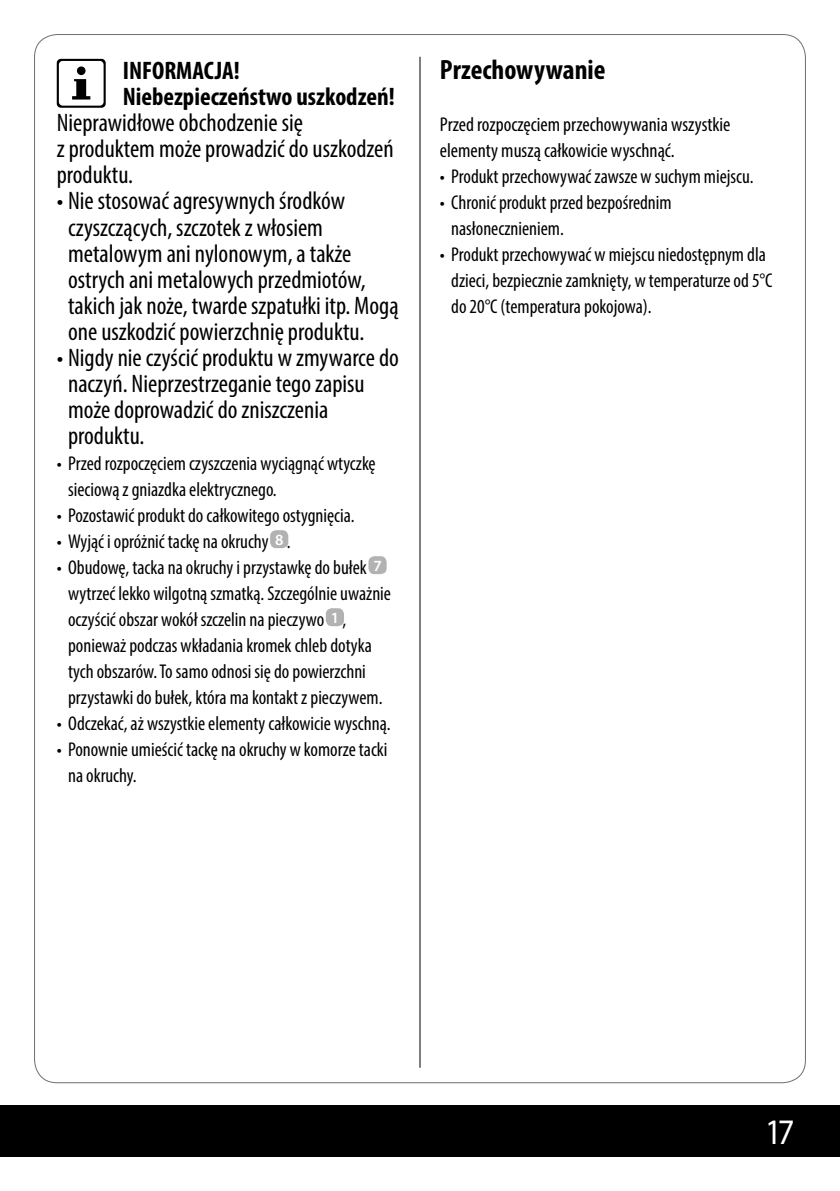
<style>
.page{position:relative;width:840px;height:1191px;background:#fff}
.page>*{position:absolute;margin:0;border:0;box-sizing:border-box;transform-origin:0 0}
.t1{font:36px "Myriad Pro";color:#fff;scale:.9 1}
.t2{font:700 condensed 28px "Myriad Pro";color:#000}
.t3{font:condensed 25.4px/26px "Myriad Pro";color:#000}
.t4{font:700 condensed 25.4px/26px "Myriad Pro";color:#000}
.t5{font:condensed 20px/26px "Myriad Pro";color:#000}
.s1{font-weight:600;font-stretch:normal;font-size:15.6px;color:#fff}
</style>
<div class="page">
<div style="left:0;top:1106px;width:839px;height:51px;background:#000"></div>
<hr style="left:419px;top:57px;width:1px;height:1010px;background:#000">
<svg style="left:57px;top:59px;width:49px;height:49px"></svg>
<div style="left:270px;top:530px;width:18px;height:18px;background:#b3b2b2;border-radius:6px"></div>
<div style="left:368px;top:556px;width:18px;height:18px;background:#b3b2b2;border-radius:6px"></div>
<div style="left:325px;top:608px;width:19px;height:18px;background:#b3b2b2;border-radius:6px"></div>
<p class="t4" style="left:123px;top:57px;width:273px">INFORMACJA!<br>Niebezpieczeństwo uszkodzeń!</p>
<p class="t3" style="left:57px;top:110px;width:338px">Nieprawidłowe obchodzenie się<br>z produktem może prowadzić do uszkodzeń produktu.</p>
<p class="t3" style="left:68px;top:188px;width:332px;text-indent:-11px">• Nie stosować agresywnych środków czyszczących, szczotek z włosiem metalowym ani nylonowym, a także ostrych ani metalowych przedmiotów, takich jak noże, twarde szpatułki itp. Mogą one uszkodzić powierzchnię produktu.</p>
<p class="t3" style="left:68px;top:344px;width:332px;text-indent:-11px">• Nigdy nie czyścić produktu w zmywarce do naczyń. Nieprzestrzeganie tego zapisu może doprowadzić do zniszczenia produktu.</p>
<p class="t5" style="left:68px;top:450px;width:309px;text-indent:-11px">• Przed rozpoczęciem czyszczenia wyciągnąć wtyczkę sieciową z gniazdka elektrycznego.</p>
<p class="t5" style="left:57px;top:502px;width:299px">• Pozostawić produkt do całkowitego ostygnięcia.</p>
<p class="t5" style="left:57px;top:528px;width:235px">• Wyjąć i opróżnić tackę na okruchy <span class="s1">8</span> .</p>
<p class="t5" style="left:68px;top:554px;width:324px;text-indent:-11px">• Obudowę, tacka na okruchy i przystawkę do bułek <span class="s1">7 </span>wytrzeć lekko wilgotną szmatką. Szczególnie uważnie oczyścić obszar wokół szczelin na pieczywo <span class="s1">1</span> , ponieważ podczas wkładania kromek chleb dotyka tych obszarów. To samo odnosi się do powierzchni przystawki do bułek, która ma kontakt z pieczywem.</p>
<p class="t5" style="left:57px;top:710px;width:335px">• Odczekać, aż wszystkie elementy całkowicie wyschną.</p>
<p class="t5" style="left:68px;top:736px;width:320px;text-indent:-11px">• Ponownie umieścić tackę na okruchy w komorze tacki na okruchy.</p>
<h2 class="t2" style="left:439px;top:53px;width:167px">Przechowywanie</h2>
<p class="t5" style="left:439px;top:112px;width:292px">Przed rozpoczęciem przechowywania wszystkie elementy muszą całkowicie wyschnąć.</p>
<p class="t5" style="left:439px;top:164px;width:315px">• Produkt przechowywać zawsze w suchym miejscu.</p>
<p class="t5" style="left:451px;top:190px;width:222px;text-indent:-11px">• Chronić produkt przed bezpośrednim nasłonecznieniem.</p>
<p class="t5" style="left:451px;top:242px;width:322px;text-indent:-11px">• Produkt przechowywać w miejscu niedostępnym dla dzieci, bezpiecznie zamknięty, w temperaturze od 5°C do 20°C (temperatura pokojowa).</p>
<h1 class="t1" style="left:764px;top:1110px;width:34px">17</h1>
</div>
